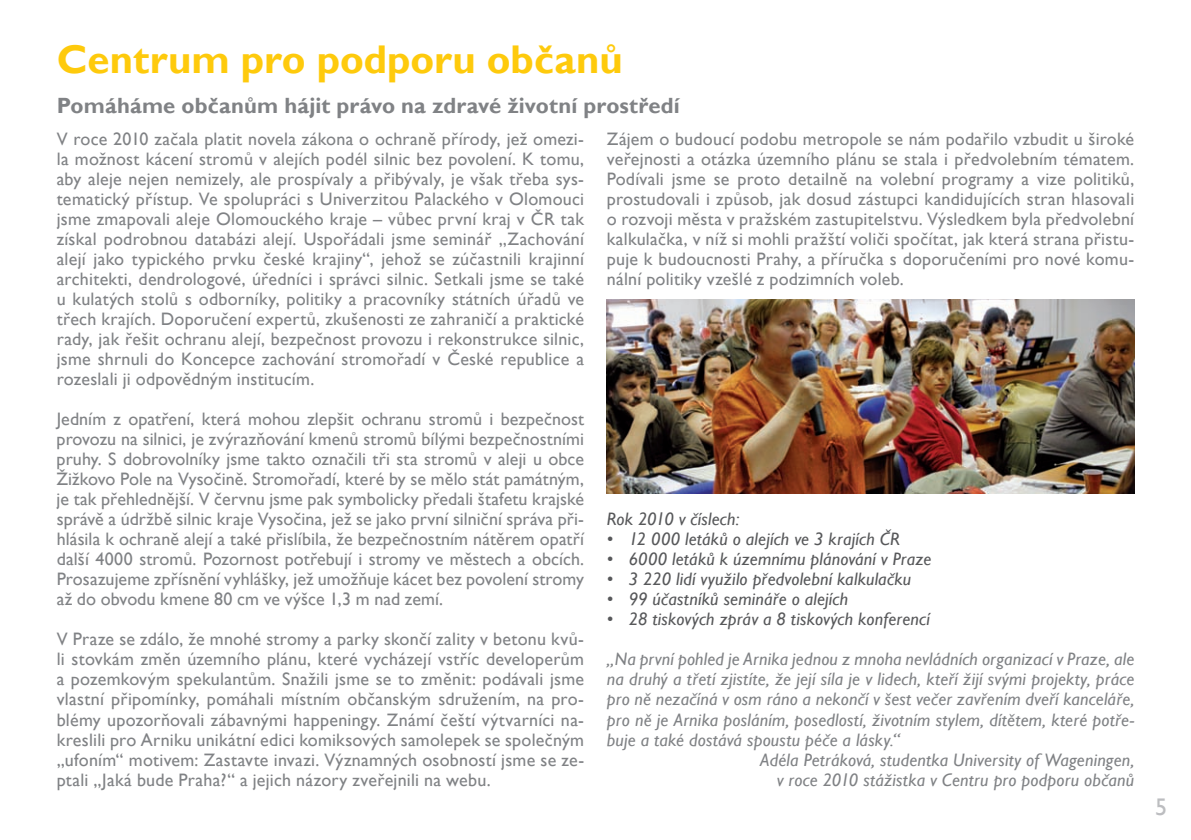
<style>
.page{position:relative;width:1191px;height:840px;background:#fff}
.page>*{position:absolute;margin:0;border:0;box-sizing:border-box;transform-origin:0 0}
.t1{font:700 40px "Gill Sans";color:#feca0c}
.t2{font:24px "Gill Sans";color:#bcbdc0}
.t3{font:700 22px "Gill Sans";letter-spacing:.005em;color:#808285}
.t4{font:18px/20px "Gill Sans";letter-spacing:.01em;color:#808285;text-align:justify}
.t5{font:italic 18px "Gill Sans";letter-spacing:.015em;color:#808285}
.t6{font:italic 18px "Gill Sans";letter-spacing:.01em;color:#57585a}
</style>
<div class="page">
<img style="left:607px;top:300px;width:527px;height:193px">
<h1 class="t1" style="left:57px;top:36px;width:568px">Centrum pro podporu občanů</h1>
<p class="t3" style="left:57px;top:92px;width:624px">Pomáháme občanům hájit právo na zdravé životní prostředí</p>
<p class="t4" style="left:607px;top:128px;width:529px">Zájem o budoucí podobu metropole se nám podařilo vzbudit u široké veřejnosti a otázka územního plánu se stala i předvolebním tématem.<br>Podívali jsme se proto detailně na volební programy a vize politiků, prostudovali i způsob, jak dosud zástupci kandidujících stran hlasovali o rozvoji města v pražském zastupitelstvu. Výsledkem byla předvolební kalkulačka, v níž si mohli pražští voliči spočítat, jak která strana přistu&shy;puje k budoucnosti Prahy, a příručka s doporučeními pro nové komu&shy;nální politiky vzešlé z podzimních voleb.</p>
<p class="t4" style="left:57px;top:128px;width:529px">V roce 2010 začala platit novela zákona o ochraně přírody, jež omezi&shy;la možnost kácení stromů v alejích podél silnic bez povolení. K tomu, aby aleje nejen nemizely, ale prospívaly a přibývaly, je však třeba sys&shy;tematický přístup. Ve spolupráci s Univerzitou Palackého v Olomouci jsme zmapovali aleje Olomouckého kraje – vůbec první kraj v ČR tak získal podrobnou databázi alejí. Uspořádali jsme seminář „Zachování alejí jako typického prvku české krajiny“, jehož se zúčastnili krajinní architekti, dendrologové, úředníci i správci silnic. Setkali jsme se také u kulatých stolů s odborníky, politiky a pracovníky státních úřadů ve třech krajích. Doporučení expertů, zkušenosti ze zahraničí a praktické rady, jak řešit ochranu alejí, bezpečnost provozu i rekonstrukce silnic, jsme shrnuli do Koncepce zachování stromořadí v České republice a rozeslali ji odpovědným institucím.</p>
<p class="t4" style="left:57px;top:408px;width:529px">Jedním z opatření, která mohou zlepšit ochranu stromů i bezpečnost provozu na silnici, je zvýrazňování kmenů stromů bílými bezpečnostními pruhy. S dobrovolníky jsme takto označili tři sta stromů v aleji u obce Žižkovo Pole na Vysočině. Stromořadí, které by se mělo stát památným, je tak přehlednější. V červnu jsme pak symbolicky předali štafetu krajské správě a údržbě silnic kraje Vysočina, jež se jako první silniční správa při&shy;hlásila k ochraně alejí a také přislíbila, že bezpečnostním nátěrem opatří další 4000 stromů. Pozornost potřebují i stromy ve městech a obcích.<br>Prosazujeme zpřísnění vyhlášky, jež umožňuje kácet bez povolení stromy až do obvodu kmene 80 cm ve výšce 1,3 m nad zemí.</p>
<p class="t4" style="left:57px;top:628px;width:529px">V Praze se zdálo, že mnohé stromy a parky skončí zality v betonu kvů&shy;li stovkám změn územního plánu, které vycházejí vstříc developerům a pozemkovým spekulantům. Snažili jsme se to změnit: podávali jsme vlastní připomínky, pomáhali místním občanským sdružením, na pro&shy;blémy upozorňovali zábavnými happeningy. Známí čeští výtvarníci na&shy;kreslili pro Arniku unikátní edici komiksových samolepek se společným „ufoním“ motivem: Zastavte invazi. Významných osobností jsme se ze&shy;ptali „Jaká bude Praha?“ a jejich názory zveřejnili na webu.</p>
<p class="t6" style="left:607px;top:508px;width:134px">Rok 2010 v číslech:</p>
<p class="t6" style="left:607px;top:528px;width:294px">• 12 000 letáků o alejích ve 3 krajích ČR</p>
<p class="t6" style="left:607px;top:548px;width:326px">• 6000 letáků k územnímu plánování v Praze</p>
<p class="t6" style="left:607px;top:568px;width:306px">• 3 220 lidí využilo předvolební kalkulačku</p>
<p class="t6" style="left:607px;top:588px;width:243px">• 99 účastníků semináře o alejích</p>
<p class="t6" style="left:607px;top:608px;width:324px">• 28 tiskových zpráv a 8 tiskových konferencí</p>
<p class="t5" style="left:607px;top:648px;width:529px">„Na první pohled je Arnika jednou z mnoha nevládních organizací v Praze, ale</p>
<p class="t5" style="left:607px;top:668px;width:529px">na druhý a třetí zjistíte, že její síla je v lidech, kteří žijí svými projekty, práce</p>
<p class="t5" style="left:607px;top:688px;width:529px">pro ně nezačíná v osm ráno a nekončí v šest večer zavřením dveří kanceláře,</p>
<p class="t5" style="left:607px;top:708px;width:529px">pro ně je Arnika posláním, posedlostí, životním stylem, dítětem, které potře-</p>
<p class="t5" style="left:607px;top:728px;width:295px">buje a také dostává spoustu péče a lásky.“</p>
<p class="t5" style="left:760px;top:748px;width:375px">Adéla Petráková, studentka University of Wageningen,</p>
<p class="t5" style="left:776px;top:768px;width:359px">v roce 2010 stážistka v Centru pro podporu občanů</p>
<h2 class="t2" style="left:1155px;top:792px;width:13px">5</h2>
</div>
